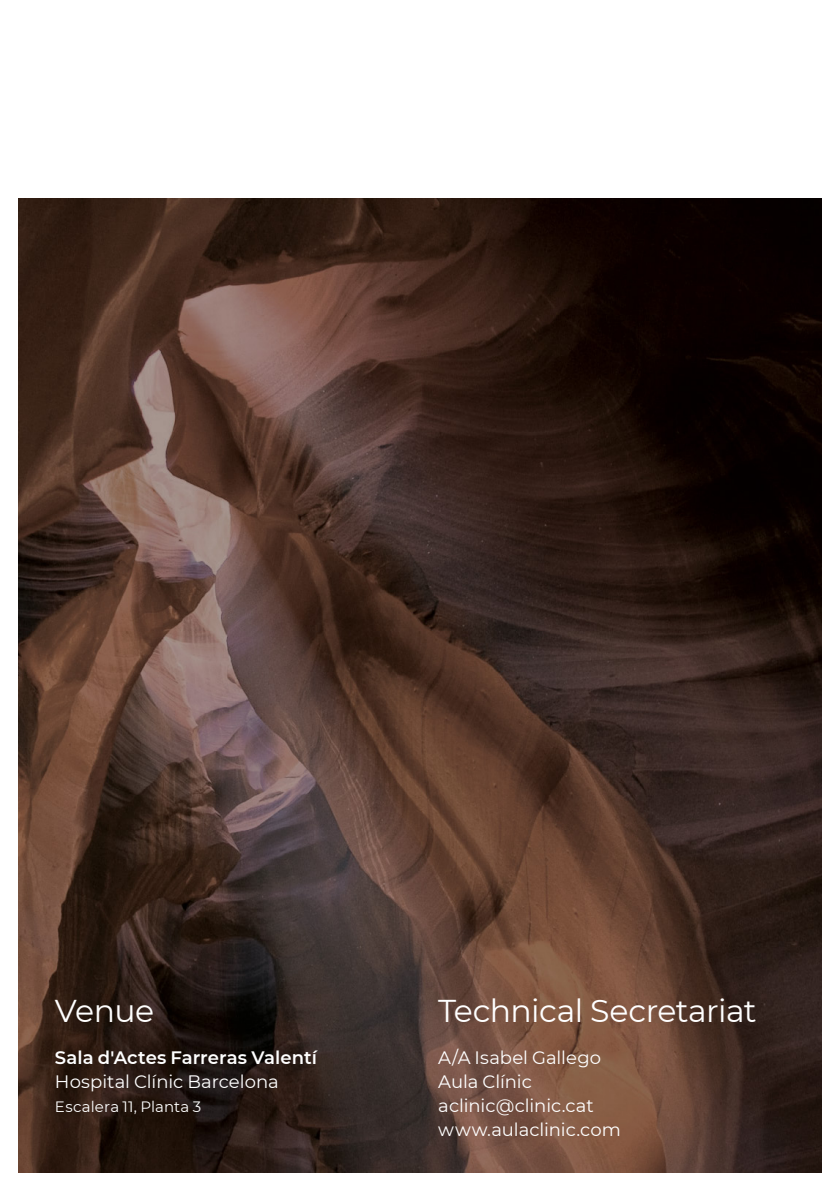
<style>
.page{position:relative;width:840px;height:1191px;background:#fff}
.page>*{position:absolute;margin:0;border:0;box-sizing:border-box;transform-origin:0 0}
.t1{font:31.6px "Montserrat";letter-spacing:-.02em;color:#fff}
.t2{font:18px/24px "Montserrat";color:#fff}
.t3{font:600 18px "Montserrat";color:#fff}
.t4{font:15px "Montserrat";letter-spacing:.01em;color:#fff}
</style>
<div class="page">
<img style="left:18px;top:198px;width:803px;height:974px">
<h1 class="t1" style="left:55px;top:989px;width:101px">Venue</h1>
<p class="t3" style="left:55px;top:1044px;width:263px">Sala d'Actes Farreras Valentí</p>
<p class="t2" style="left:55px;top:1069px;width:225px">Hospital Clínic Barcelona</p>
<p class="t4" style="left:55px;top:1096px;width:148px">Escalera 11, Planta 3</p>
<h1 class="t1" style="left:438px;top:989px;width:319px">Technical Secretariat</h1>
<p class="t2" style="left:438px;top:1045px;width:184px">A/A Isabel Gallego<br>Aula Clínic aclinic@clinic.cat www.aulaclinic.com</p>
</div>
